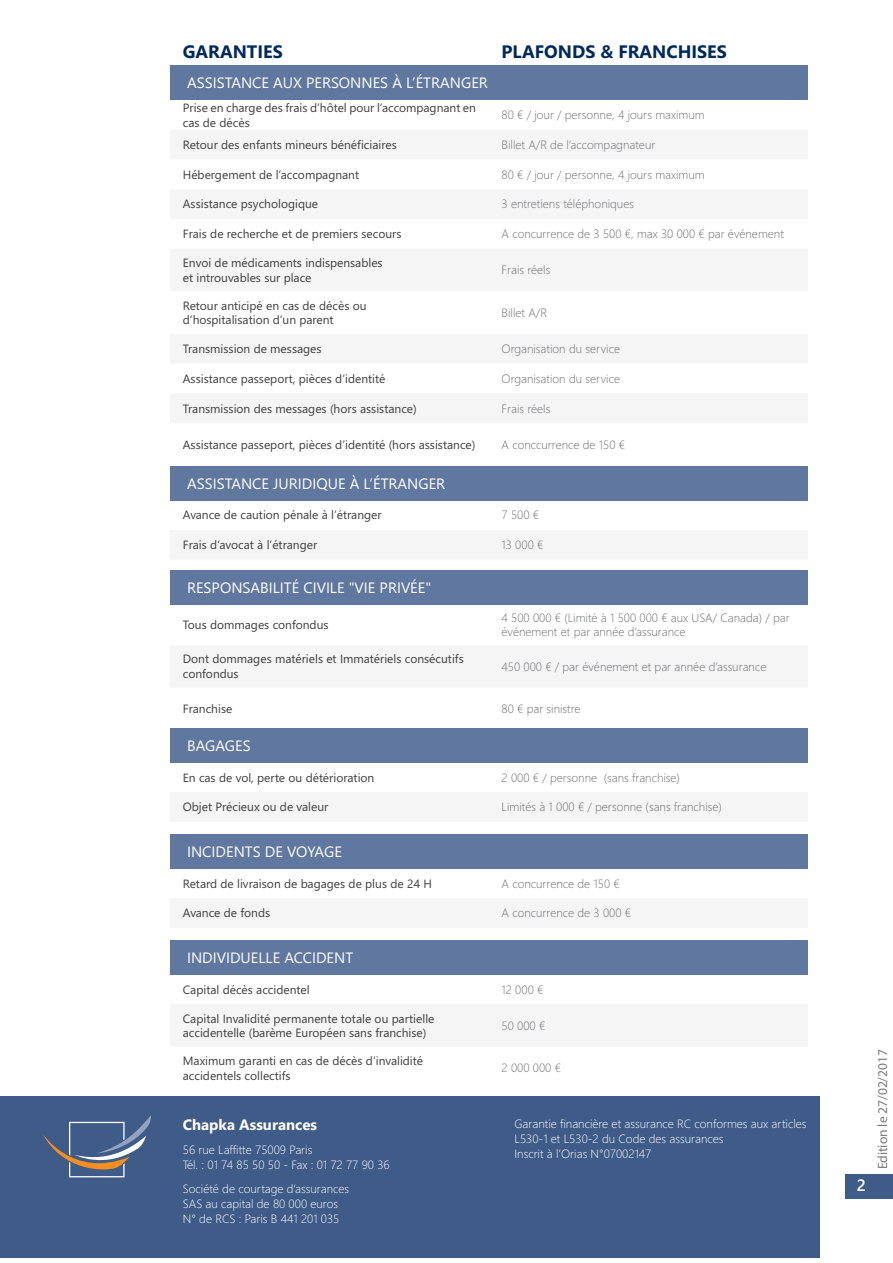
<style>
.page{position:relative;width:893px;height:1263px;background:#fff}
.page>*{position:absolute;margin:0;border:0;box-sizing:border-box;transform-origin:0 0}
.TITRE_RUBRIQUE{font:700 18px "Segoe WP";color:#00295c}
.Titre_Paragraphe{font:600 16.5px "Segoe WP";color:#fff}
.Liste_Standard{font:15px "Segoe WP";color:#fff}
.t1{font:700 15px "Segoe WP";color:#fff}
.t2{font:13.5px "Myriad Pro";color:#7a7c7f}
.Liste_Standard-2{font:12px/14.4px "Segoe WP";color:#3e3e3f}
.Liste_Standard-3{font:300 12px/14.4px "Segoe WP";color:#6c6d70}
.t3{font:300 12px/15px "Segoe WP";color:#fff}
</style>
<div class="page">
<div style="left:845px;top:1174px;width:48px;height:24px;background:#3f5c88"></div>
<div style="left:170px;top:466px;width:638px;height:34px;background:#60779f"></div>
<div style="left:170px;top:570px;width:638px;height:34px;background:#60779f"></div>
<div style="left:170px;top:940px;width:638px;height:34px;background:#60779f"></div>
<div style="left:170px;top:728px;width:638px;height:34px;background:#60779f"></div>
<div style="left:170px;top:66px;width:638px;height:34px;background:#60779f"></div>
<div style="left:0;top:1096px;width:820px;height:162px;background:#3f5c88"></div>
<svg style="left:43px;top:1115px;width:108px;height:63px"></svg>
<div style="left:170px;top:834px;width:638px;height:34px;background:#60779f"></div>
<p class="TITRE_RUBRIQUE" style="left:183px;top:38px;width:102px">GARANTIES</p>
<p class="TITRE_RUBRIQUE" style="left:502px;top:38px;width:227px">PLAFONDS &amp; FRANCHISES</p>
<p class="Liste_Standard" style="left:187px;top:73px;width:302px">ASSISTANCE AUX PERSONNES À L’ÉTRANGER</p>
<p class="Liste_Standard-2" style="left:183px;top:100px;width:295px">Prise en charge des frais d’hôtel pour l’accompagnant en cas de décès</p>
<p class="Liste_Standard-3" style="left:502px;top:107px;width:205px">80 € / jour / personne, 4 jours maximum</p>
<p class="Liste_Standard-2" style="left:183px;top:137px;width:215px">Retour des enfants mineurs bénéficiaires</p>
<p class="Liste_Standard-3" style="left:502px;top:137px;width:155px">Billet A/R de l’accompagnateur</p>
<p class="Liste_Standard-2" style="left:183px;top:167px;width:178px">Hébergement de l’accompagnant</p>
<p class="Liste_Standard-3" style="left:502px;top:167px;width:205px">80 € / jour / personne, 4 jours maximum</p>
<p class="Liste_Standard-2" style="left:183px;top:196px;width:137px">Assistance psychologique</p>
<p class="Liste_Standard-3" style="left:502px;top:196px;width:134px">3 entretiens téléphoniques</p>
<p class="Liste_Standard-2" style="left:183px;top:226px;width:220px">Frais de recherche et de premiers secours</p>
<p class="Liste_Standard-3" style="left:502px;top:226px;width:284px">A concurrence de 3 500 €, max 30 000 € par événement</p>
<p class="Liste_Standard-2" style="left:183px;top:255px;width:201px">Envoi de médicaments indispensables</p>
<p class="Liste_Standard-2" style="left:183px;top:270px;width:130px">et introuvables sur place</p>
<p class="Liste_Standard-3" style="left:502px;top:262px;width:50px">Frais réels</p>
<p class="Liste_Standard-2" style="left:183px;top:298px;width:185px">Retour anticipé en cas de décès ou d’hospitalisation d’un parent</p>
<p class="Liste_Standard-3" style="left:502px;top:305px;width:47px">Billet A/R</p>
<p class="Liste_Standard-2" style="left:183px;top:341px;width:140px">Transmission de messages</p>
<p class="Liste_Standard-3" style="left:502px;top:341px;width:120px">Organisation du service</p>
<p class="Liste_Standard-2" style="left:183px;top:371px;width:204px">Assistance passeport, pièces d’identité</p>
<p class="Liste_Standard-3" style="left:502px;top:371px;width:120px">Organisation du service</p>
<p class="Liste_Standard-2" style="left:183px;top:401px;width:235px">Transmission des messages (hors assistance)</p>
<p class="Liste_Standard-3" style="left:502px;top:401px;width:50px">Frais réels</p>
<p class="Liste_Standard-2" style="left:183px;top:437px;width:294px">Assistance passeport, pièces d’identité (hors assistance)</p>
<p class="Liste_Standard-3" style="left:502px;top:437px;width:125px">A conccurrence de 150 €</p>
<p class="Liste_Standard" style="left:187px;top:473px;width:260px">ASSISTANCE JURIDIQUE À L’ÉTRANGER</p>
<p class="Liste_Standard-2" style="left:183px;top:507px;width:200px">Avance de caution pénale à l’étranger</p>
<p class="Liste_Standard-3" style="left:502px;top:507px;width:39px">7 500 €</p>
<p class="Liste_Standard-2" style="left:183px;top:537px;width:136px">Frais d’avocat à l’étranger</p>
<p class="Liste_Standard-3" style="left:502px;top:537px;width:43px">13 000 €</p>
<p class="Liste_Standard" style="left:187px;top:577px;width:246px">RESPONSABILITÉ CIVILE "VIE PRIVÉE"</p>
<p class="Liste_Standard-2" style="left:183px;top:617px;width:147px">Tous dommages confondus</p>
<p class="Liste_Standard-3" style="left:502px;top:610px;width:290px">4 500 000 € (Limité à 1 500 000 € aux USA/ Canada) / par événement et par année d’assurance</p>
<p class="Liste_Standard-2" style="left:183px;top:651px;width:282px;line-height:15px">Dont dommages matériels et Immatériels consécutifs confondus</p>
<p class="Liste_Standard-3" style="left:502px;top:659px;width:266px">450 000 € / par événement et par année d’assurance</p>
<p class="Liste_Standard-2" style="left:183px;top:701px;width:51px">Franchise</p>
<p class="Liste_Standard-3" style="left:502px;top:701px;width:81px">80 € par sinistre</p>
<p class="Liste_Standard" style="left:187px;top:735px;width:65px">BAGAGES</p>
<p class="Liste_Standard-2" style="left:183px;top:769px;width:193px">En cas de vol, perte ou détérioration</p>
<p class="Liste_Standard-3" style="left:502px;top:769px;width:180px">2 000 € / personne (sans franchise)</p>
<p class="Liste_Standard-2" style="left:183px;top:799px;width:147px">Objet Précieux ou de valeur</p>
<p class="Liste_Standard-3" style="left:502px;top:799px;width:222px">Limités à 1 000 € / personne (sans franchise)</p>
<p class="Liste_Standard" style="left:187px;top:841px;width:156px">INCIDENTS DE VOYAGE</p>
<p class="Liste_Standard-2" style="left:183px;top:876px;width:251px">Retard de livraison de bagages de plus de 24 H</p>
<p class="Liste_Standard-3" style="left:502px;top:876px;width:120px">A concurrence de 150 €</p>
<p class="Liste_Standard-2" style="left:183px;top:905px;width:89px">Avance de fonds</p>
<p class="Liste_Standard-3" style="left:502px;top:905px;width:131px">A concurrence de 3 000 €</p>
<p class="Liste_Standard" style="left:187px;top:947px;width:168px">INDIVIDUELLE ACCIDENT</p>
<p class="Liste_Standard-2" style="left:183px;top:981px;width:128px">Capital décès accidentel</p>
<p class="Liste_Standard-3" style="left:502px;top:981px;width:43px">12 000 €</p>
<p class="Liste_Standard-2" style="left:183px;top:1010px;width:253px">Capital Invalidité permanente totale ou partielle accidentelle (barème Européen sans franchise)</p>
<p class="Liste_Standard-3" style="left:502px;top:1018px;width:45px">50 000 €</p>
<p class="Liste_Standard-2" style="left:183px;top:1052px;width:242px;line-height:15px">Maximum garanti en cas de décès d’invalidité accidentels collectifs</p>
<p class="Liste_Standard-3" style="left:502px;top:1060px;width:61px">2 000 000 €</p>
<p class="t1" style="left:183px;top:1114px;width:136px">Chapka Assurances</p>
<p class="t3" style="left:183px;top:1142px;width:208px">56 rue Laffitte 75009 Paris<br>Tél. : 01 74 85 50 50 - Fax : 01 72 77 90 36</p>
<p class="t3" style="left:183px;top:1180px;width:168px">Société de courtage d’assurances<br>SAS au capital de 80 000 euros<br>N° de RCS : Paris B 441 201 035</p>
<p class="t3" style="left:514px;top:1116px;width:293px">Garantie financière et assurance RC conformes aux articles<br>L530-1 et L530-2 du Code des assurances<br>Inscrit à l’Orias N°07002147</p>
<p class="Titre_Paragraphe" style="left:857px;top:1174px;width:11px">2</p>
<p class="t2" style="left:874px;top:1169px;width:122px;rotate:-90deg">Edition le 27/02/2017</p>
</div>
